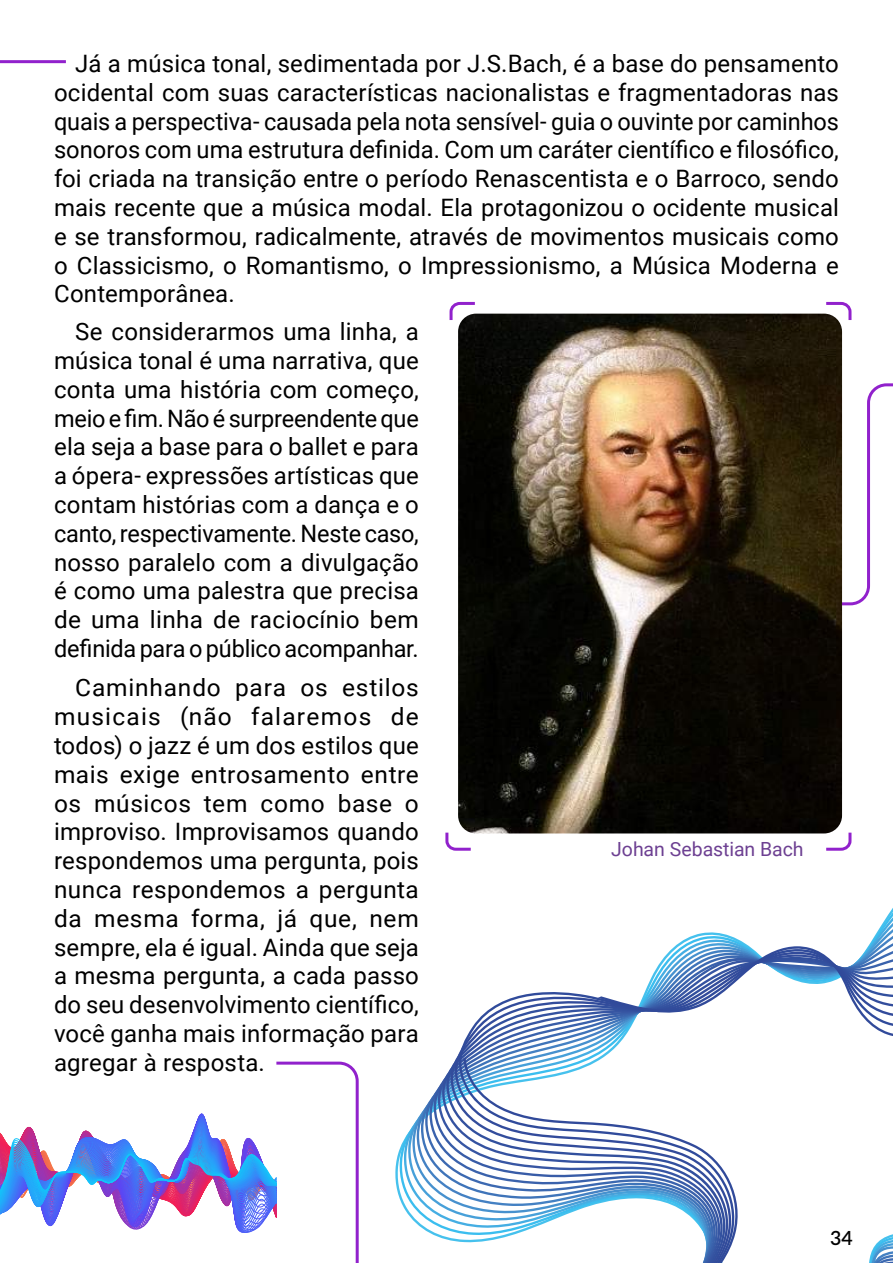
<style>
.page{position:relative;width:893px;height:1263px;background:#fff}
.page>*{position:absolute;margin:0;border:0;box-sizing:border-box;transform-origin:0 0}
.t1{font:24px/28.8px "Roboto";letter-spacing:.01em;color:#000;text-align:justify}
.t2{font:19.5px "Roboto";letter-spacing:-.005em;color:#6d4092}
.t3{font:600 19.5px "Lato";color:#000}
</style>
<div class="page">
<svg style="left:842px;top:382px;width:51px;height:225px"></svg>
<img style="left:458px;top:314px;width:384px;height:519px">
<svg style="left:449px;top:301px;width:29px;height:22px"></svg>
<svg style="left:445px;top:830px;width:29px;height:21px"></svg>
<svg style="left:823px;top:301px;width:29px;height:22px"></svg>
<svg style="left:823px;top:830px;width:29px;height:21px"></svg>
<svg style="left:416px;top:936px;width:477px;height:291px"></svg>
<svg style="left:463px;top:946px;width:430px;height:317px"></svg>
<hr style="left:0;top:60px;width:66px;height:3px;background:#9121cc">
<svg style="left:0;top:1061px;width:359px;height:202px"></svg>
<p class="t1" style="left:54px;top:48px;width:786px;text-indent:21px">Já a música tonal, sedimentada por J.S.Bach, é a base do pensamento ocidental com suas características nacionalistas e fragmentadoras nas quais a perspectiva- causada pela nota sensível- guia o ouvinte por caminhos sonoros com uma estrutura definida. Com um caráter científico e filosófico, foi criada na transição entre o período Renascentista e o Barroco, sendo mais recente que a música modal. Ela protagonizou o ocidente musical e se transformou, radicalmente, através de movimentos musicais como o Classicismo, o Romantismo, o Impressionismo, a Música Moderna e Contemporânea.</p>
<p class="t1" style="left:54px;top:316px;width:366px;text-indent:21px">Se considerarmos uma linha, a música tonal é uma narrativa, que conta uma história com começo, meio e fim. Não é surpreendente que ela seja a base para o ballet e para a ópera- expressões artísticas que contam histórias com a dança e o canto, respectivamente. Neste caso, nosso paralelo com a divulgação é como uma palestra que precisa de uma linha de raciocínio bem definida para o público acompanhar.</p>
<p class="t1" style="left:54px;top:673px;width:366px;text-indent:21px">Caminhando para os estilos musicais (não falaremos de todos) o jazz é um dos estilos que mais exige entrosamento entre os músicos tem como base o improviso. Improvisamos quando respondemos uma pergunta, pois nunca respondemos a pergunta da mesma forma, já que, nem sempre, ela é igual. Ainda que seja a mesma pergunta, a cada passo do seu desenvolvimento científico, você ganha mais informação para agregar à resposta.</p>
<p class="t2" style="left:611px;top:835px;width:194px">Johan Sebastian Bach</p>
<p class="t3" style="left:830px;top:1223px;width:24px">34</p>
</div>
